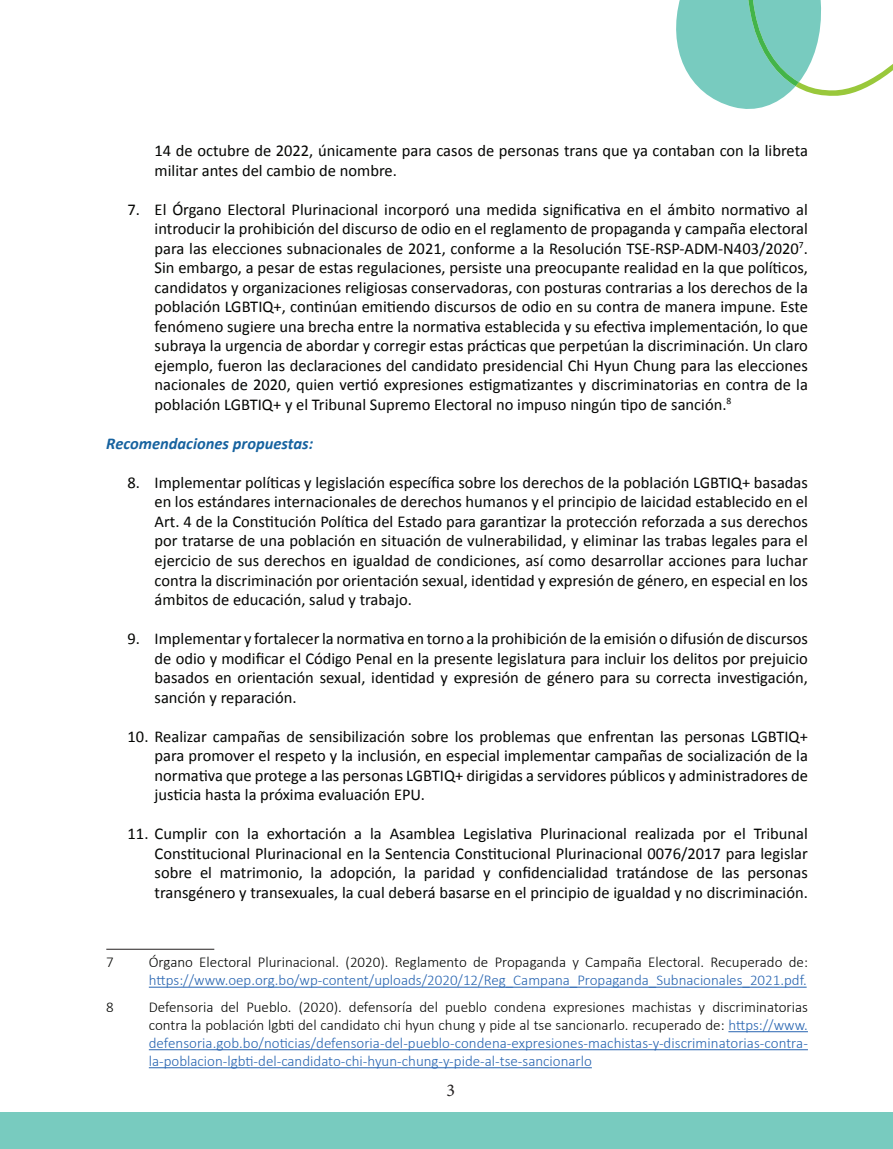
<style>
.page{position:relative;width:893px;height:1149px;background:#fff}
.page>*{position:absolute;margin:0;border:0;box-sizing:border-box;transform-origin:0 0}
.t1{font:18px "Minion Pro";color:#231f20}
.t2{font:16.5px/19.5px "Calibri";color:#040503;text-align:justify}
.t3{font:italic 700 16.5px "Calibri";color:#16629f}
.t4{font:300 15px/18px "Calibri";color:#2865b1;text-align:justify}
.t5{font:300 15px "Calibri";color:#040503}
.s1{color:#040503}
</style>
<div class="page">
<div style="left:0;top:1112px;width:893px;height:36px;background:#78cbbf"></div>
<svg style="left:676px;top:0;width:217px;height:109px"></svg>
<hr style="left:106px;top:948px;width:108px;height:1px;background:#231f20">
<hr style="left:149px;top:986px;width:658px;height:1px;background:#2865b1">
<hr style="left:728px;top:1030px;width:80px;height:1px;background:#2865b1">
<hr style="left:149px;top:1048px;width:659px;height:1px;background:#2865b1">
<hr style="left:149px;top:1066px;width:443px;height:1px;background:#2865b1">
<p class="t2" style="left:155px;top:140px;width:655px">14 de octubre de 2022, únicamente para casos de personas trans que ya contaban con la libreta militar antes del cambio de nombre.</p>
<p class="t2" style="left:155px;top:199px;width:655px;text-indent:-27px">7. El Órgano Electoral Plurinacional incorporó una medida significativa en el ámbito normativo al introducir la prohibición del discurso de odio en el reglamento de propaganda y campaña electoral para las elecciones subnacionales de 2021, conforme a la Resolución TSE-RSP-ADM-N403/2020<sup>7</sup>.<br>Sin embargo, a pesar de estas regulaciones, persiste una preocupante realidad en la que políticos, candidatos y organizaciones religiosas conservadoras, con posturas contrarias a los derechos de la población LGBTIQ+, continúan emitiendo discursos de odio en su contra de manera impune. Este fenómeno sugiere una brecha entre la normativa establecida y su efectiva implementación, lo que subraya la urgencia de abordar y corregir estas prácticas que perpetúan la discriminación. Un claro ejemplo, fueron las declaraciones del candidato presidencial Chi Hyun Chung para las elecciones nacionales de 2020, quien vertió expresiones estigmatizantes y discriminatorias en contra de la población LGBTIQ+ y el Tribunal Supremo Electoral no impuso ningún tipo de sanción.<sup>8</sup></p>
<p class="t3" style="left:106px;top:431px;width:208px">Recomendaciones propuestas:</p>
<p class="t2" style="left:155px;top:472px;width:655px;text-indent:-27px">8. Implementar políticas y legislación específica sobre los derechos de la población LGBTIQ+ basadas en los estándares internacionales de derechos humanos y el principio de laicidad establecido en el Art. 4 de la Constitución Política del Estado para garantizar la protección reforzada a sus derechos por tratarse de una población en situación de vulnerabilidad, y eliminar las trabas legales para el ejercicio de sus derechos en igualdad de condiciones, así como desarrollar acciones para luchar contra la discriminación por orientación sexual, identidad y expresión de género, en especial en los ámbitos de educación, salud y trabajo.</p>
<p class="t2" style="left:155px;top:628px;width:655px;text-indent:-27px">9. Implementar y fortalecer la normativa en torno a la prohibición de la emisión o difusión de discursos de odio y modificar el Código Penal en la presente legislatura para incluir los delitos por prejuicio basados en orientación sexual, identidad y expresión de género para su correcta investigación, sanción y reparación.</p>
<p class="t2" style="left:155px;top:725px;width:655px;text-indent:-27px">10. Realizar campañas de sensibilización sobre los problemas que enfrentan las personas LGBTIQ+ para promover el respeto y la inclusión, en especial implementar campañas de socialización de la normativa que protege a las personas LGBTIQ+ dirigidas a servidores públicos y administradores de justicia hasta la próxima evaluación EPU.</p>
<p class="t2" style="left:155px;top:823px;width:655px;text-indent:-27px">11. Cumplir con la exhortación a la Asamblea Legislativa Plurinacional realizada por el Tribunal Constitucional Plurinacional en la Sentencia Constitucional Plurinacional 0076/2017 para legislar sobre el matrimonio, la adopción, la paridad y confidencialidad tratándose de las personas transgénero y transexuales, la cual deberá basarse en el principio de igualdad y no discriminación.</p>
<p class="t5" style="left:106px;top:952px;width:9px">7</p>
<p class="t5" style="left:149px;top:952px;width:661px">Órgano Electoral Plurinacional. (2020). Reglamento de Propaganda y Campaña Electoral. Recuperado de:</p>
<p class="t4" style="left:149px;top:970px;width:659px">https://www.oep.org.bo/wp-content/uploads/2020/12/Reg_Campana_Propaganda_Subnacionales_2021.pdf.</p>
<p class="t5" style="left:106px;top:997px;width:9px">8</p>
<p class="t4" style="left:149px;top:997px;width:661px"><span class="s1">Defensoria del Pueblo. (2020). defensoría del pueblo condena expresiones machistas y discriminatorias contra la población lgbti del candidato chi hyun chung y pide al tse sancionarlo. recuperado de:</span> https://www. defensoria.gob.bo/noticias/defensoria-del-pueblo-condena-expresiones-machistas-y-discriminatorias-contra&shy;la-poblacion-lgbti-del-candidato-chi-hyun-chung-y-pide-al-tse-sancionarlo</p>
<p class="t1" style="left:446px;top:1077px;width:10px">3</p>
</div>
